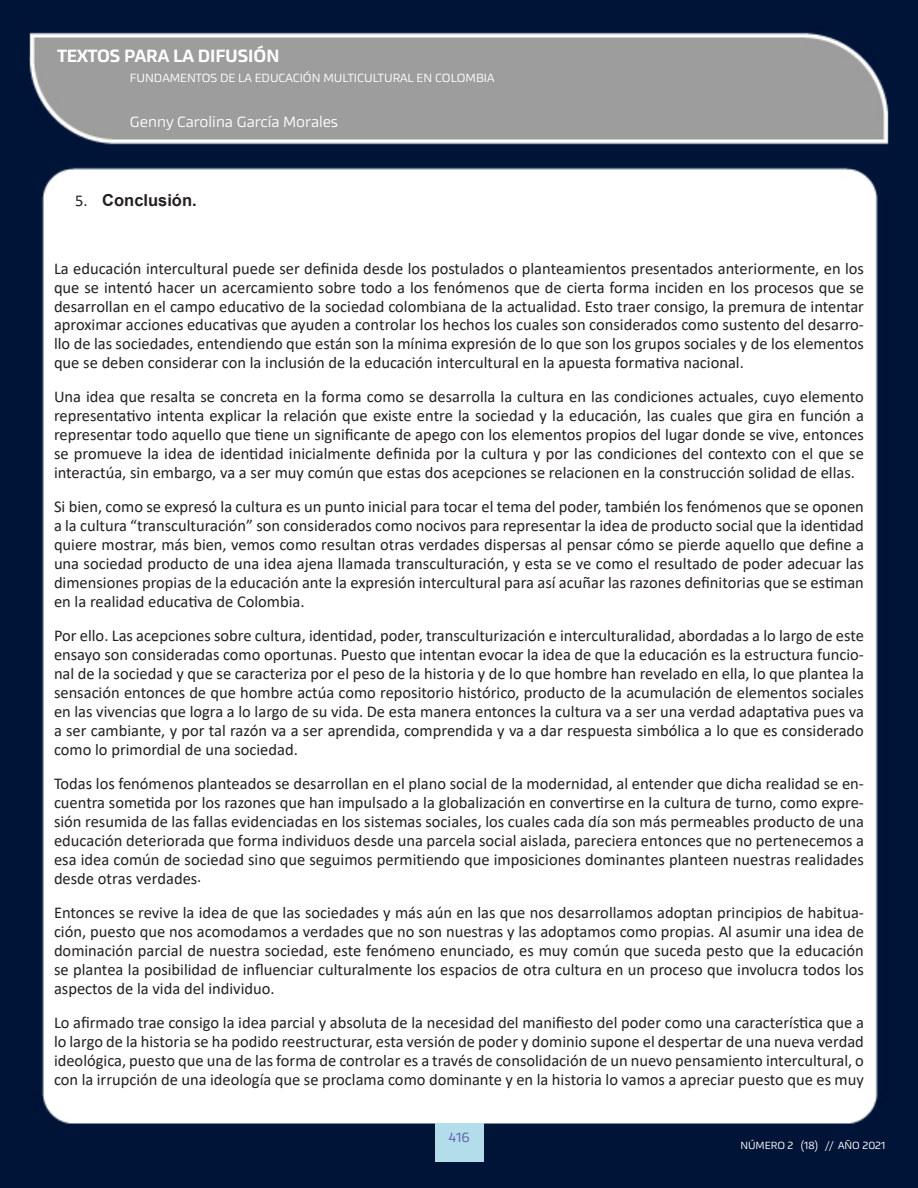
<style>
.page{position:relative;width:918px;height:1188px;background:#fff}
.page>*{position:absolute;margin:0;border:0;box-sizing:border-box;transform-origin:0 0}
.t1{font:500 18px "Akceler A";color:#fff}
.t2{font:16.5px/18.9px "Calibri";color:#231f20;text-align:justify}
.t3{font:700 16.5px "Arial";color:#231f20}
.t4{font:15px "Akceler A";color:#fff}
.t5{font:13.5px "Akceler A";color:#5c5ea9}
.t6{font:12px "Akceler A";color:#fff}
.t7{font:10.5px "Akceler A";color:#fff}
.s1{font-family:"Calibri";font-weight:400}
</style>
<div class="page">
<img style="left:0;top:0;width:918px;height:1188px">
<div style="left:435px;top:1123px;width:48px;height:39px;background:#b3ddeb"></div>
<p class="t1" style="left:57px;top:42px;width:224px">TEXTOS PARA LA DIFUSIÓN</p>
<p class="t6" style="left:130px;top:69px;width:366px">FUNDAMENTOS DE LA EDUCACIÓN MULTICULTURAL EN COLOMBIA</p>
<p class="t4" style="left:130px;top:110px;width:210px">Genny Carolina García Morales</p>
<p class="t3" style="left:75px;top:188px;width:123px"><span class="s1">5.</span> Conclusión.</p>
<p class="t2" style="left:54px;top:258px;width:812px">La educación intercultural puede ser definida desde los postulados o planteamientos presentados anteriormente, en los que se intentó hacer un acercamiento sobre todo a los fenómenos que de cierta forma inciden en los procesos que se desarrollan en el campo educativo de la sociedad colombiana de la actualidad. Esto traer consigo, la premura de intentar aproximar acciones educativas que ayuden a controlar los hechos los cuales son considerados como sustento del desarro&shy;llo de las sociedades, entendiendo que están son la mínima expresión de lo que son los grupos sociales y de los elementos que se deben considerar con la inclusión de la educación intercultural en la apuesta formativa nacional.</p>
<p class="t2" style="left:54px;top:387px;width:812px">Una idea que resalta se concreta en la forma como se desarrolla la cultura en las condiciones actuales, cuyo elemento representativo intenta explicar la relación que existe entre la sociedad y la educación, las cuales que gira en función a representar todo aquello que tiene un significante de apego con los elementos propios del lugar donde se vive, entonces se promueve la idea de identidad inicialmente definida por la cultura y por las condiciones del contexto con el que se interactúa, sin embargo, va a ser muy común que estas dos acepciones se relacionen en la construcción solidad de ellas.</p>
<p class="t2" style="left:54px;top:497px;width:812px">Si bien, como se expresó la cultura es un punto inicial para tocar el tema del poder, también los fenómenos que se oponen a la cultura “transculturación” son considerados como nocivos para representar la idea de producto social que la identidad quiere mostrar, más bien, vemos como resultan otras verdades dispersas al pensar cómo se pierde aquello que define a una sociedad producto de una idea ajena llamada transculturación, y esta se ve como el resultado de poder adecuar las dimensiones propias de la educación ante la expresión intercultural para así acuñar las razones definitorias que se estiman en la realidad educativa de Colombia.</p>
<p class="t2" style="left:54px;top:626px;width:812px">Por ello. Las acepciones sobre cultura, identidad, poder, transculturización e interculturalidad, abordadas a lo largo de este ensayo son consideradas como oportunas. Puesto que intentan evocar la idea de que la educación es la estructura funcio&shy;nal de la sociedad y que se caracteriza por el peso de la historia y de lo que hombre han revelado en ella, lo que plantea la sensación entonces de que hombre actúa como repositorio histórico, producto de la acumulación de elementos sociales en las vivencias que logra a lo largo de su vida. De esta manera entonces la cultura va a ser una verdad adaptativa pues va a ser cambiante, y por tal razón va a ser aprendida, comprendida y va a dar respuesta simbólica a lo que es considerado como lo primordial de una sociedad.</p>
<p class="t2" style="left:54px;top:774px;width:812px">Todas los fenómenos planteados se desarrollan en el plano social de la modernidad, al entender que dicha realidad se en&shy;cuentra sometida por los razones que han impulsado a la globalización en convertirse en la cultura de turno, como expre&shy;sión resumida de las fallas evidenciadas en los sistemas sociales, los cuales cada día son más permeables producto de una educación deteriorada que forma individuos desde una parcela social aislada, pareciera entonces que no pertenecemos a esa idea común de sociedad sino que seguimos permitiendo que imposiciones dominantes planteen nuestras realidades desde otras verdades.</p>
<p class="t2" style="left:54px;top:902px;width:811px">Entonces se revive la idea de que las sociedades y más aún en las que nos desarrollamos adoptan principios de habitua&shy;ción, puesto que nos acomodamos a verdades que no son nuestras y las adoptamos como propias. Al asumir una idea de dominación parcial de nuestra sociedad, este fenómeno enunciado, es muy común que suceda pesto que la educación se plantea la posibilidad de influenciar culturalmente los espacios de otra cultura en un proceso que involucra todos los aspectos de la vida del individuo.</p>
<p class="t2" style="left:54px;top:1012px;width:811px">Lo afirmado trae consigo la idea parcial y absoluta de la necesidad del manifiesto del poder como una característica que a lo largo de la historia se ha podido reestructurar, esta versión de poder y dominio supone el despertar de una nueva verdad ideológica, puesto que una de las forma de controlar es a través de consolidación de un nuevo pensamiento intercultural, o con la irrupción de una ideología que se proclama como dominante y en la historia lo vamos a apreciar puesto que es muy</p>
<p class="t5" style="left:449px;top:1127px;width:22px">416</p>
<p class="t7" style="left:740px;top:1138px;width:146px">NÚMERO 2 (18) // AÑO 2021</p>
</div>
